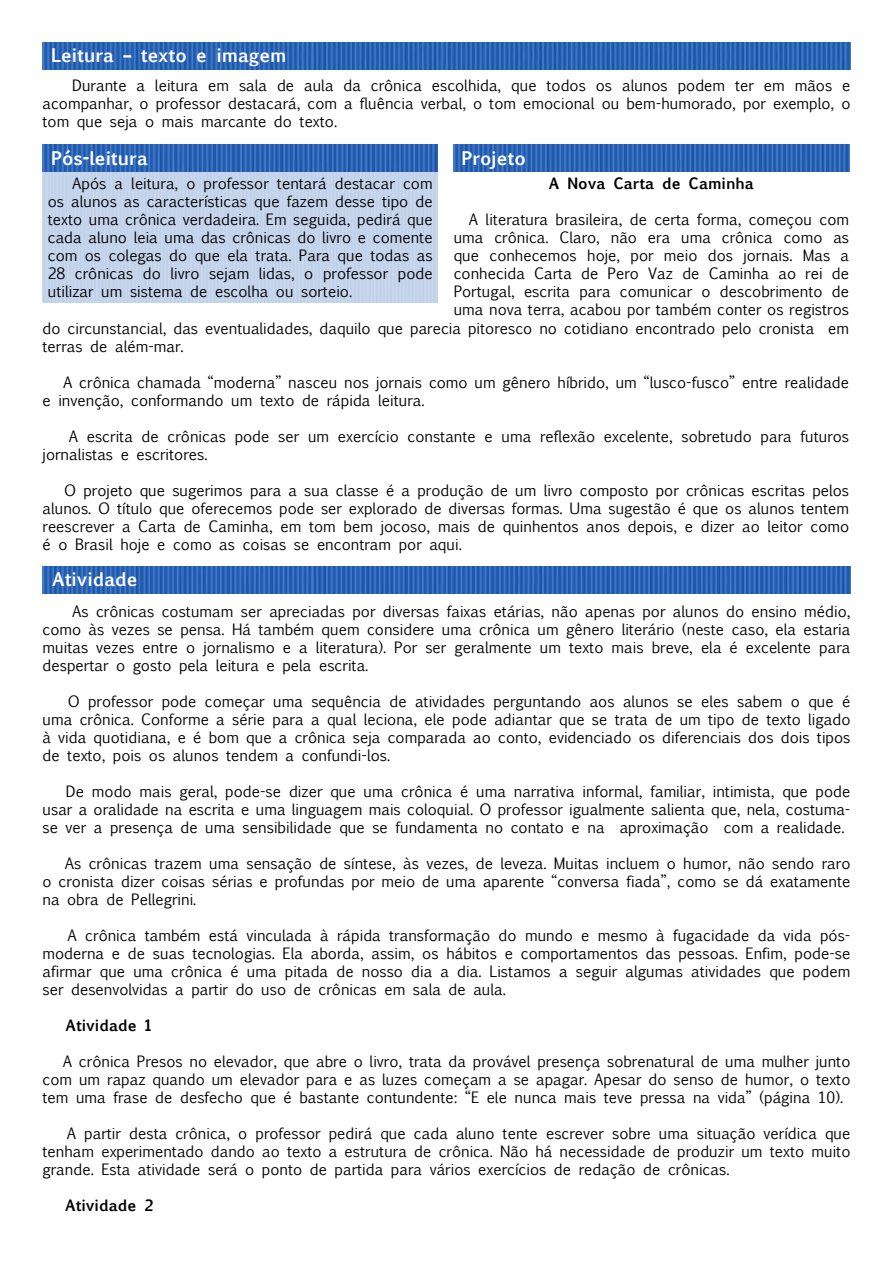
<style>
.page{position:relative;width:893px;height:1263px;background:#fff}
.page>*{position:absolute;margin:0;border:0;box-sizing:border-box;transform-origin:0 0}
.t1{font:700 18px "Euphemia UCAS";color:#fff}
.t2{font:15px/18px "Euphemia UCAS";color:#000;text-align:justify}
.t3{font:700 15px "Euphemia UCAS";color:#000}
</style>
<div class="page">
<img style="left:43px;top:144px;width:395px;height:159px">
<img style="left:454px;top:144px;width:395px;height:27px">
<img style="left:43px;top:567px;width:807px;height:27px">
<img style="left:43px;top:43px;width:807px;height:26px">
<p class="t1" style="left:51px;top:41px;width:237px">Leitura – texto e imagem</p>
<p class="t2" style="left:43px;top:77px;width:809px;text-indent:30px">Durante a leitura em sala de aula da crônica escolhida, que todos os alunos podem ter em mãos e acompanhar, o professor destacará, com a fluência verbal, o tom emocional ou bem-humorado, por exemplo, o tom que seja o mais marcante do texto.</p>
<p class="t1" style="left:51px;top:144px;width:98px">Pós-leitura</p>
<p class="t2" style="left:48px;top:175px;width:386px;text-indent:24px">Após a leitura, o professor tentará destacar com os alunos as características que fazem desse tipo de texto uma crônica verdadeira. Em seguida, pedirá que cada aluno leia uma das crônicas do livro e comente com os colegas do que ela trata. Para que todas as 28 crônicas do livro sejam lidas, o professor pode utilizar um sistema de escolha ou sorteio.</p>
<p class="t3" style="left:549px;top:172px;width:207px">A Nova Carta de Caminha</p>
<p class="t1" style="left:461px;top:144px;width:66px">Projeto</p>
<p class="t2" style="left:454px;top:211px;width:397px;text-indent:15px">A literatura brasileira, de certa forma, começou com uma crônica. Claro, não era uma crônica como as que conhecemos hoje, por meio dos jornais. Mas a conhecida Carta de Pero Vaz de Caminha ao rei de Portugal, escrita para comunicar o descobrimento de uma nova terra, acabou por também conter os registros</p>
<p class="t2" style="left:43px;top:319px;width:808px">do circunstancial, das eventualidades, daquilo que parecia pitoresco no cotidiano encontrado pelo cronista em terras de além-mar.</p>
<p class="t2" style="left:43px;top:373px;width:808px;text-indent:21px">A crônica chamada “moderna” nasceu nos jornais como um gênero híbrido, um “lusco-fusco” entre realidade e invenção, conformando um texto de rápida leitura.</p>
<p class="t2" style="left:43px;top:427px;width:808px;text-indent:26px">A escrita de crônicas pode ser um exercício constante e uma reflexão excelente, sobretudo para futuros jornalistas e escritores.</p>
<p class="t2" style="left:43px;top:481px;width:808px;text-indent:22px">O projeto que sugerimos para a sua classe é a produção de um livro composto por crônicas escritas pelos alunos. O título que oferecemos pode ser explorado de diversas formas. Uma sugestão é que os alunos tentem reescrever a Carta de Caminha, em tom bem jocoso, mais de quinhentos anos depois, e dizer ao leitor como é o Brasil hoje e como as coisas se encontram por aqui.</p>
<p class="t1" style="left:52px;top:566px;width:87px">Atividade</p>
<p class="t2" style="left:43px;top:602px;width:809px;text-indent:30px">As crônicas costumam ser apreciadas por diversas faixas etárias, não apenas por alunos do ensino médio, como às vezes se pensa. Há também quem considere uma crônica um gênero literário (neste caso, ela estaria muitas vezes entre o jornalismo e a literatura). Por ser geralmente um texto mais breve, ela é excelente para despertar o gosto pela leitura e pela escrita.</p>
<p class="t2" style="left:43px;top:692px;width:809px;text-indent:25px">O professor pode começar uma sequência de atividades perguntando aos alunos se eles sabem o que é uma crônica. Conforme a série para a qual leciona, ele pode adiantar que se trata de um tipo de texto ligado à vida quotidiana, e é bom que a crônica seja comparada ao conto, evidenciado os diferenciais dos dois tipos de texto, pois os alunos tendem a confundi-los.</p>
<p class="t2" style="left:43px;top:782px;width:809px;text-indent:23px">De modo mais geral, pode-se dizer que uma crônica é uma narrativa informal, familiar, intimista, que pode usar a oralidade na escrita e uma linguagem mais coloquial. O professor igualmente salienta que, nela, costuma&shy;se ver a presença de uma sensibilidade que se fundamenta no contato e na aproximação com a realidade.</p>
<p class="t2" style="left:43px;top:854px;width:809px;text-indent:22px">As crônicas trazem uma sensação de síntese, às vezes, de leveza. Muitas incluem o humor, não sendo raro o cronista dizer coisas sérias e profundas por meio de uma aparente “conversa fiada”, como se dá exatamente na obra de Pellegrini.</p>
<p class="t2" style="left:43px;top:926px;width:809px;text-indent:25px">A crônica também está vinculada à rápida transformação do mundo e mesmo à fugacidade da vida pós&shy;moderna e de suas tecnologias. Ela aborda, assim, os hábitos e comportamentos das pessoas. Enfim, pode-se afirmar que uma crônica é uma pitada de nosso dia a dia. Listamos a seguir algumas atividades que podem ser desenvolvidas a partir do uso de crônicas em sala de aula.</p>
<p class="t3" style="left:66px;top:1014px;width:88px">Atividade 1</p>
<p class="t2" style="left:43px;top:1052px;width:809px;text-indent:20px">A crônica Presos no elevador, que abre o livro, trata da provável presença sobrenatural de uma mulher junto com um rapaz quando um elevador para e as luzes começam a se apagar. Apesar do senso de humor, o texto tem uma frase de desfecho que é bastante contundente: “E ele nunca mais teve pressa na vida” (página 10).</p>
<p class="t2" style="left:43px;top:1124px;width:809px;text-indent:24px">A partir desta crônica, o professor pedirá que cada aluno tente escrever sobre uma situação verídica que tenham experimentado dando ao texto a estrutura de crônica. Não há necessidade de produzir um texto muito grande. Esta atividade será o ponto de partida para vários exercícios de redação de crônicas.</p>
<p class="t3" style="left:65px;top:1194px;width:89px">Atividade 2</p>
</div>
